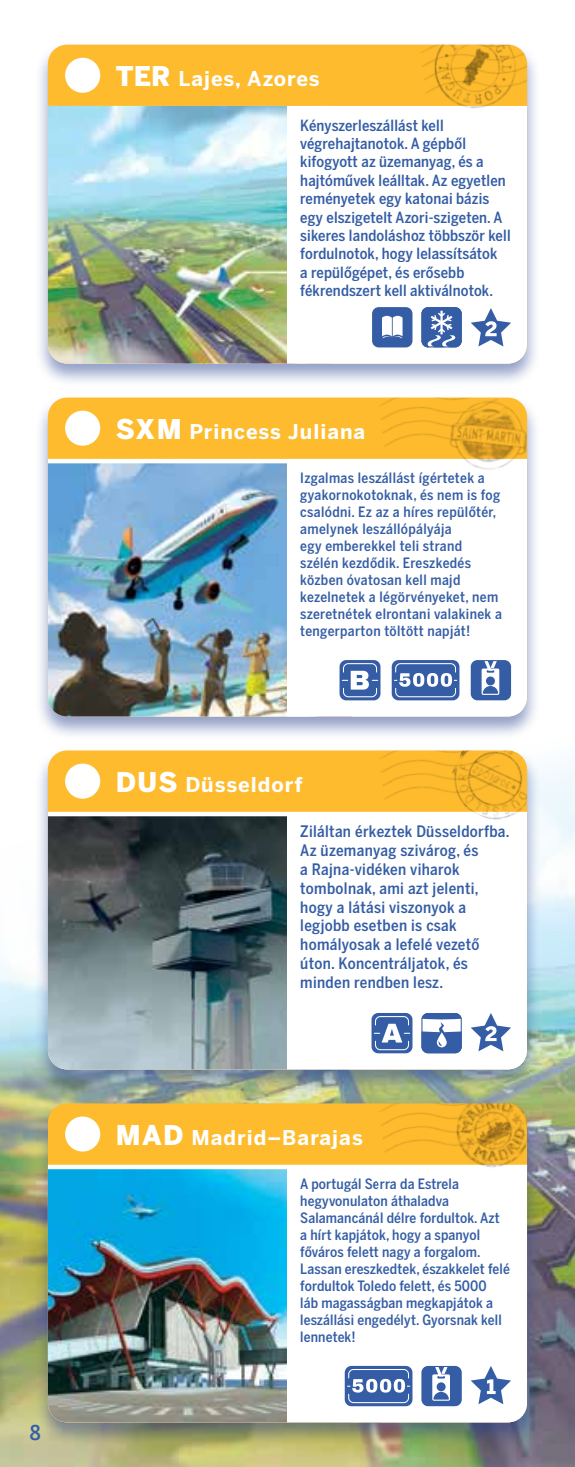
<style>
.page{position:relative;width:575px;height:1467px;background:#fff}
.page>*{position:absolute;margin:0;border:0;box-sizing:border-box;transform-origin:0 0}
.t1{font:700 20.25px "Benton Sans";letter-spacing:.05em;color:#fff}
.t2{font:500 20.25px "Benton Sans Condensed";color:#345da5}
.t3{font:500 15.75px/18.9px "Benton Sans Condensed";letter-spacing:.02em;color:#345da5}
.t4{font:500 15.3px/18.4px "Benton Sans Condensed";letter-spacing:.01em;color:#345da5}
.t5{font:500 14.17px/17.1px "Benton Sans Condensed";letter-spacing:.01em;color:#345da5}
.s1{font-weight:900;font-size:27px}
</style>
<div class="page">
<img style="left:0;top:764px;width:574px;height:703px">
<div style="left:34px;top:41px;width:506px;height:347px;background:#25408f;opacity:.5"></div>
<div style="left:65px;top:58px;width:35px;height:35px;background:#fff;border-radius:50%"></div>
<img style="left:48px;top:106px;width:239px;height:258px">
<div style="left:97px;top:45px;width:429px;height:61px;background:#fdbb2d"></div>
<div style="left:287px;top:106px;width:236px;height:258px;background:#fff"></div>
<svg style="left:471px;top:308px;width:39px;height:38px"></svg>
<svg style="left:421px;top:307px;width:40px;height:40px;background:#5c7db7"></svg>
<img style="left:412px;top:45px;width:114px;height:86px">
<svg style="left:372px;top:307px;width:40px;height:40px"></svg>
<div style="left:34px;top:394px;width:506px;height:347px;background:#25408f;opacity:.5"></div>
<hr style="left:48px;top:459px;width:478px;height:4px;background:#fff">
<div style="left:65px;top:411px;width:35px;height:35px;background:#fff;border-radius:50%"></div>
<img style="left:48px;top:463px;width:239px;height:253px">
<div style="left:97px;top:398px;width:429px;height:61px;background:#fdbb2d"></div>
<div style="left:287px;top:459px;width:235px;height:257px;background:#fff"></div>
<img style="left:377px;top:398px;width:66px;height:61px">
<img style="left:443px;top:398px;width:83px;height:82px">
<svg style="left:470px;top:660px;width:40px;height:40px"></svg>
<svg style="left:339px;top:660px;width:41px;height:40px"></svg>
<svg style="left:391px;top:660px;width:68px;height:40px;background:#6382b9"></svg>
<div style="left:34px;top:747px;width:506px;height:347px;background:#25408f;opacity:.5"></div>
<hr style="left:48px;top:812px;width:478px;height:4px;background:#fff">
<div style="left:65px;top:764px;width:35px;height:35px;background:#fff;border-radius:50%"></div>
<img style="left:48px;top:816px;width:239px;height:253px">
<div style="left:97px;top:750px;width:429px;height:62px;background:#fdbb2d"></div>
<div style="left:287px;top:812px;width:236px;height:257px;background:#fff"></div>
<img style="left:377px;top:750px;width:63px;height:62px">
<img style="left:440px;top:750px;width:86px;height:81px">
<svg style="left:421px;top:1013px;width:41px;height:40px"></svg>
<svg style="left:470px;top:1013px;width:40px;height:38px"></svg>
<svg style="left:371px;top:1013px;width:41px;height:40px"></svg>
<div style="left:34px;top:1100px;width:506px;height:347px;background:#25408f;opacity:.5"></div>
<hr style="left:48px;top:1165px;width:478px;height:4px;background:#fff">
<div style="left:65px;top:1116px;width:35px;height:36px;background:#fff;border-radius:50%"></div>
<img style="left:48px;top:1169px;width:239px;height:253px">
<div style="left:97px;top:1103px;width:429px;height:62px;background:#fdbb2d"></div>
<div style="left:287px;top:1165px;width:235px;height:257px;background:#fff"></div>
<img style="left:377px;top:1103px;width:62px;height:62px">
<img style="left:439px;top:1103px;width:87px;height:81px">
<svg style="left:344px;top:1366px;width:68px;height:40px;background:#6382b9"></svg>
<svg style="left:421px;top:1366px;width:40px;height:40px"></svg>
<svg style="left:470px;top:1366px;width:40px;height:38px"></svg>
<h1 class="t2" style="left:30px;top:1420px;width:12px">8</h1>
<h1 class="t1" style="left:116px;top:66px;width:205px"><span class="s1">TER</span> Lajes, Azores</h1>
<p class="t4" style="left:300px;top:116px;width:212px">Kényszerleszállást kell végrehajtanotok. A gépből kifogyott az üzemanyag, és a hajtóművek leálltak. Az egyetlen reményetek egy katonai bázis egy elszigetelt Azori-szigeten. A sikeres landoláshoz többször kell fordulnotok, hogy lelassítsátok<br>a repülőgépet, és erősebb fékrendszert kell aktiválnotok.</p>
<h1 class="t1" style="left:116px;top:419px;width:251px"><span class="s1">SXM</span> Princess Juliana</h1>
<p class="t5" style="left:300px;top:469px;width:203px">Izgalmas leszállást ígértetek a gyakornokotoknak, és nem is fog csalódni. Ez az a híres repülőtér, amelynek leszállópályája<br>egy emberekkel teli strand szélén kezdődik. Ereszkedés közben óvatosan kell majd kezelnetek a légörvényeket, nem szeretnétek elrontani valakinek a tengerparton töltött napját!</p>
<h1 class="t1" style="left:116px;top:772px;width:188px"><span class="s1">DUS</span> Düsseldorf</h1>
<p class="t3" style="left:300px;top:822px;width:211px">Ziláltan érkeztek Düsseldorfba.<br>Az üzemanyag szivárog, és<br>a Rajna-vidéken viharok tombolnak, ami azt jelenti, hogy a látási viszonyok a legjobb esetben is csak homályosak a lefelé vezető úton. Koncentráljatok, és minden rendben lesz.</p>
<h1 class="t1" style="left:116px;top:1125px;width:248px"><span class="s1">MAD</span> Madrid–Barajas</h1>
<p class="t5" style="left:300px;top:1175px;width:211px">A portugál Serra da Estrela hegyvonulaton áthaladva<br>Salamancánál délre fordultok. Azt a hírt kapjátok, hogy a spanyol főváros felett nagy a forgalom.<br>Lassan ereszkedtek, északkelet felé fordultok Toledo felett, és 5000<br>láb magasságban megkapjátok a leszállási engedélyt. Gyorsnak kell lennetek!</p>
</div>
